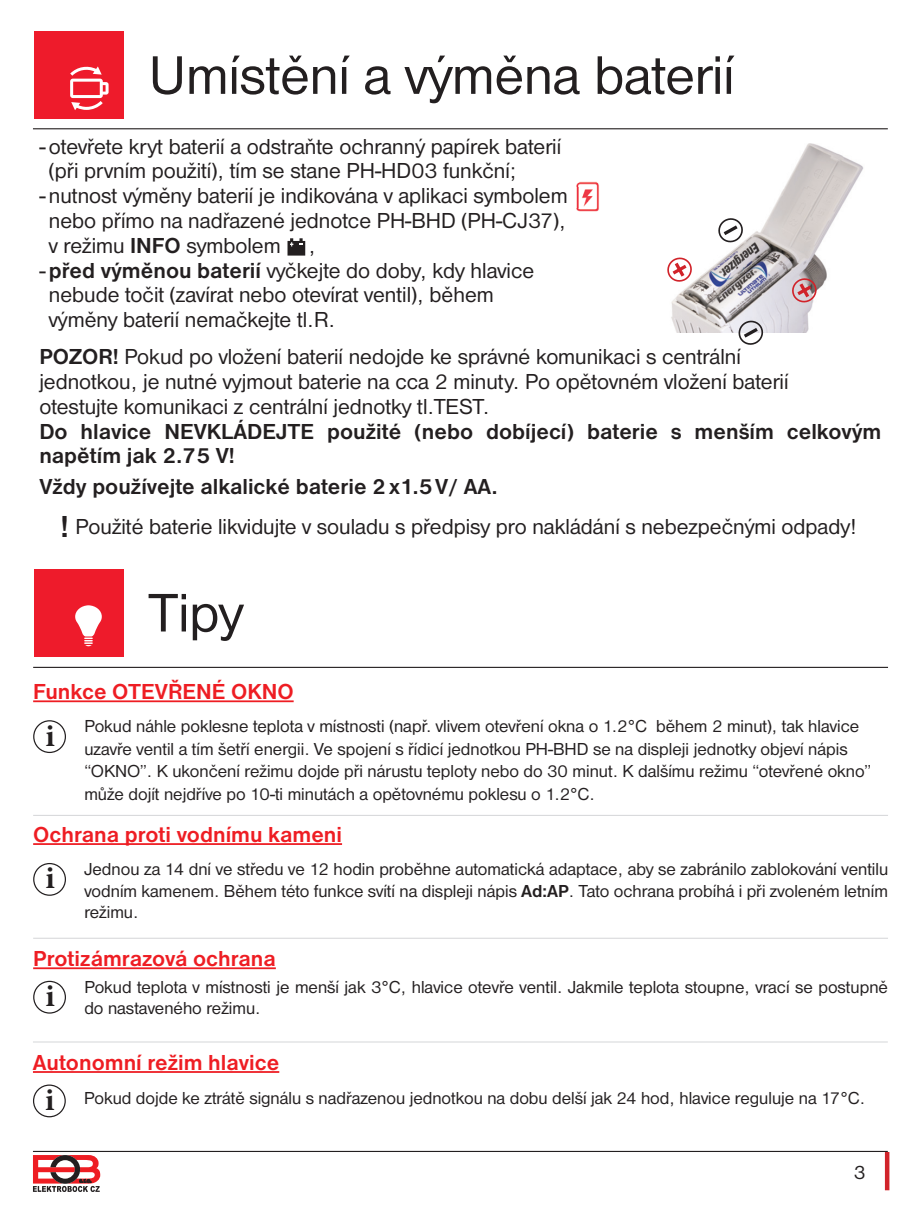
<style>
.page{position:relative;width:921px;height:1226px;background:#fff}
.page>*{position:absolute;margin:0;border:0;box-sizing:border-box;transform-origin:0 0}
.t1{font:56.25px "Nimbus Sans DOT";color:#231f20}
.t2{font:22.5px/24.8px "Nimbus Sans DOT";color:#231f20}
.t3{font:700 22.5px/24.8px "Nimbus Sans DOT";color:#231f20}
.t4{font:700 22.5px "Nimbus Sans DOT";color:#ee1d23}
.t5{font:20.25px "Nimbus Sans DOT";color:#231f20}
.t6{font:18px/21.6px "Nimbus Sans DOT";color:#231f20}
.s1{font-weight:700}
.s2{font-weight:700;font-size:31.5px}
.s3{font-family:"Minion Pro";font-weight:700;font-size:31.72px}
</style>
<div class="page">
<hr style="left:885px;top:1151px;width:4px;height:39px;background:#d1232a">
<svg style="left:33px;top:1155px;width:67px;height:36px"></svg>
<hr style="left:33px;top:1150px;width:855px;height:1px;background:#231f20">
<svg style="left:287px;top:238px;width:18px;height:17px"></svg>
<img style="left:671px;top:143px;width:193px;height:189px">
<svg style="left:737px;top:319px;width:27px;height:26px"></svg>
<svg style="left:791px;top:277px;width:26px;height:26px"></svg>
<svg style="left:717px;top:217px;width:27px;height:26px"></svg>
<svg style="left:667px;top:256px;width:25px;height:27px"></svg>
<div style="left:34px;top:32px;width:90px;height:87px;background:#ee1b2b"></div>
<svg style="left:70px;top:66px;width:39px;height:44px"></svg>
<hr style="left:33px;top:128px;width:855px;height:1px;background:#231f20">
<img style="left:576px;top:181px;width:23px;height:31px">
<img style="left:576px;top:188px;width:3px;height:19px">
<div style="left:34px;top:569px;width:89px;height:87px;background:#ee1b2b"></div>
<svg style="left:75px;top:605px;width:27px;height:41px"></svg>
<hr style="left:33px;top:666px;width:855px;height:2px;background:#231f20">
<hr style="left:33px;top:843px;width:309px;height:1px;background:#ee1d23">
<div style="left:33px;top:862px;width:33px;height:33px;border:1px solid #231f20;border-radius:50%"></div>
<hr style="left:33px;top:967px;width:243px;height:2px;background:#ee1d23">
<div style="left:33px;top:980px;width:33px;height:33px;border:1px solid #231f20;border-radius:50%"></div>
<hr style="left:33px;top:937px;width:855px;height:1px;background:#d9dadc">
<hr style="left:33px;top:814px;width:855px;height:2px;background:#d9dadc">
<hr style="left:33px;top:700px;width:261px;height:2px;background:#ee1d23">
<div style="left:33px;top:720px;width:33px;height:33px;border:1px solid #231f20;border-radius:50%"></div>
<hr style="left:33px;top:1070px;width:246px;height:2px;background:#ee1d23">
<div style="left:33px;top:1084px;width:33px;height:33px;border:1px solid #231f20;border-radius:50%"></div>
<hr style="left:33px;top:1041px;width:855px;height:1px;background:#d9dadc">
<h1 class="t1" style="left:149px;top:55px;width:587px">Umístění a výměna baterií</h1>
<p class="t2" style="left:49px;top:135px;width:514px;text-indent:-10px">- otevřete kryt baterií a odstraňte ochranný papírek baterií (při prvním použití), tím se stane PH-HD03 funkční;</p>
<p class="t2" style="left:49px;top:185px;width:520px;text-align:justify;text-indent:-10px">- nutnost výměny baterií je indikována v aplikaci symbolem nebo přímo na nadřazené jednotce PH-BHD (PH-CJ37), v režimu <span class="s1">INFO</span> symbolem</p>
<p class="t2" style="left:309px;top:234px;width:8px">,</p>
<p class="t2" style="left:49px;top:259px;width:487px;text-indent:-10px">- <span class="s1">před výměnou baterií</span> vyčkejte do doby, kdy hlavice nebude točit (zavírat nebo otevírat ventil), během výměny baterií nemačkejte tl.R.</p>
<p class="t2" style="left:39px;top:346px;width:750px"><span class="s1">POZOR!</span> Pokud po vložení baterií nedojde ke správné komunikaci s centrální jednotkou, je nutné vyjmout baterie na cca 2 minuty. Po opětovném vložení baterií otestujte komunikaci z centrální jednotky tl.TEST.</p>
<p class="t3" style="left:39px;top:420px;width:843px">Do hlavice NEVKLÁDEJTE použité (nebo dobíjecí) baterie s menším celkovým napětím jak 2.75 V!</p>
<p class="t3" style="left:39px;top:476px;width:460px">Vždy používejte alkalické baterie 2 x1.5 V/ AA.</p>
<p class="t2" style="left:60px;top:516px;width:798px"><span class="s2">!</span> Použité baterie likvidujte v souladu s předpisy pro nakládání s nebezpečnými odpady!</p>
<h1 class="t1" style="left:149px;top:592px;width:96px">Tipy</h1>
<p class="t4" style="left:33px;top:683px;width:262px">Funkce OTEVŘENÉ OKNO</p>
<p class="t6" style="left:84px;top:716px;width:788px;line-height:22.5px;text-indent:-39px"><span class="s3">i</span> Pokud náhle poklesne teplota v místnosti (např. vlivem otevření okna o 1.2°C během 2 minut), tak hlavice uzavře ventil a tím šetří energii. Ve spojení s řídicí jednotkou PH-BHD se na displeji jednotky objeví nápis “OKNO”. K ukončení režimu dojde při nárustu teploty nebo do 30 minut. K dalšímu režimu “otevřené okno” může dojít nejdříve po 10-ti minutách a opětovnému poklesu o 1.2°C.</p>
<p class="t4" style="left:33px;top:826px;width:310px">Ochrana proti vodnímu kameni</p>
<p class="t6" style="left:84px;top:859px;width:805px;text-align:justify;text-indent:-39px"><span class="s3">i</span> Jednou za 14 dní ve středu ve 12 hodin proběhne automatická adaptace, aby se zabránilo zablokování ventilu vodním kamenem. Během této funkce svítí na displeji nápis <span class="s1">Ad:AP</span>. Tato ochrana probíhá i při zvoleném letním režimu.</p>
<p class="t4" style="left:33px;top:950px;width:244px">Protizámrazová ochrana</p>
<p class="t6" style="left:84px;top:977px;width:805px;text-indent:-39px"><span class="s3">i</span> Pokud teplota v místnosti je menší jak 3°C, hlavice otevře ventil. Jakmile teplota stoupne, vrací se postupně do nastaveného režimu.</p>
<p class="t4" style="left:33px;top:1054px;width:248px">Autonomní režim hlavice</p>
<p class="t6" style="left:45px;top:1088px;width:821px"><span class="s3">i</span> Pokud dojde ke ztrátě signálu s nadřazenou jednotkou na dobu delší jak 24 hod, hlavice reguluje na 17°C.</p>
<p class="t5" style="left:853px;top:1165px;width:13px">3</p>
</div>
